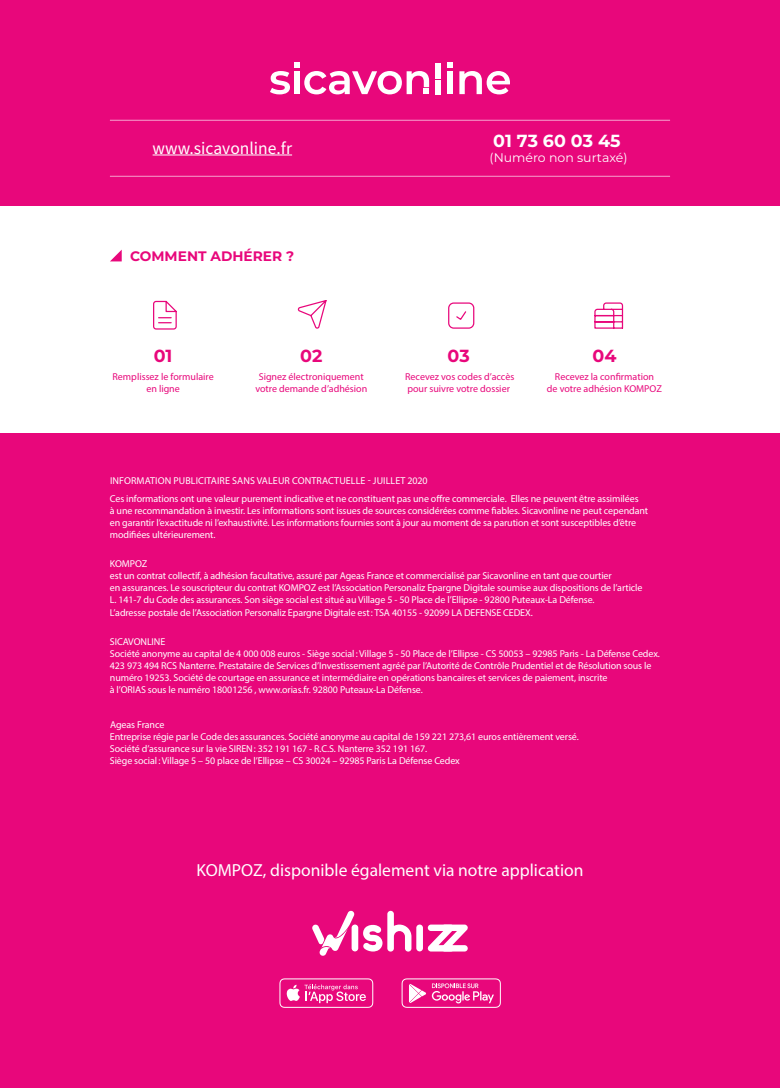
<style>
.page{position:relative;width:780px;height:1088px;background:#e8077b}
.page>*{position:absolute;margin:0;border:0;box-sizing:border-box;transform-origin:0 0}
.t1{font:17.5px "Myriad Pro";color:#fff}
.t2{font:17.5px "Source Sans Pro";color:#fff}
.t3{font:700 17.5px "Montserrat";letter-spacing:-.005em;color:#fff}
.t4{font:700 17.5px "Montserrat";letter-spacing:-.005em;color:#e8077b}
.t5{font:700 13.75px "Montserrat";color:#e8077b}
.t6{font:12.5px "Montserrat";color:#fff}
.t7{font:10px/12px "Myriad Pro";letter-spacing:-.01em;color:#fff}
.t8{font:10px/12px "Myriad Pro";color:#e8077b;text-align:center}
</style>
<div class="page">
<div style="left:0;top:206px;width:780px;height:227px;background:#fff"></div>
<svg style="left:153px;top:300px;width:24px;height:30px"></svg>
<svg style="left:594px;top:302px;width:29px;height:27px"></svg>
<svg style="left:298px;top:300px;width:29px;height:28px"></svg>
<svg style="left:448px;top:302px;width:27px;height:27px"></svg>
<svg style="left:110px;top:250px;width:12px;height:11px"></svg>
<hr style="left:153px;top:155px;width:139px;height:1px;background:#fff">
<hr style="left:110px;top:120px;width:560px;height:1px;background:#fff">
<hr style="left:110px;top:176px;width:560px;height:1px;background:#fff">
<div style="left:351px;top:924px;width:7px;height:27px;background:#fff;border-radius:3px"></div>
<svg style="left:363px;top:911px;width:48px;height:40px"></svg>
<div style="left:416px;top:924px;width:7px;height:27px;background:#fff;border-radius:3px"></div>
<svg style="left:427px;top:924px;width:41px;height:27px"></svg>
<svg style="left:312px;top:910px;width:43px;height:46px"></svg>
<div style="left:435px;top:63px;width:6px;height:15px;background:#fff"></div>
<svg style="left:459px;top:71px;width:51px;height:23px"></svg>
<svg style="left:447px;top:63px;width:6px;height:5px"></svg>
<div style="left:447px;top:71px;width:6px;height:23px;background:#fff"></div>
<div style="left:435px;top:80px;width:6px;height:14px;background:#fff"></div>
<svg style="left:270px;top:63px;width:159px;height:31px"></svg>
<svg style="left:279px;top:978px;width:94px;height:30px"></svg>
<svg style="left:401px;top:978px;width:100px;height:30px"></svg>
<h1 class="t2" style="left:153px;top:136px;width:141px">www.sicavonline.fr</h1>
<h1 class="t3" style="left:493px;top:128px;width:129px">01 73 60 03 45</h1>
<p class="t6" style="left:489px;top:149px;width:139px">(Numéro non surtaxé)</p>
<h2 class="t5" style="left:130px;top:246px;width:166px">COMMENT ADHÉRER ?</h2>
<h1 class="t4" style="left:154px;top:343px;width:20px">01</h1>
<p class="t8" style="left:112px;top:370px;width:103px">Remplissez le formulaire en ligne</p>
<h1 class="t4" style="left:300px;top:344px;width:24px">02</h1>
<p class="t8" style="left:255px;top:370px;width:113px">Signez électroniquement votre demande d’adhésion</p>
<h1 class="t4" style="left:447px;top:343px;width:24px">03</h1>
<p class="t8" style="left:405px;top:370px;width:111px;text-align:left">Recevez vos codes d’accès pour suivre votre dossier</p>
<h1 class="t4" style="left:592px;top:343px;width:25px">04</h1>
<p class="t8" style="left:547px;top:370px;width:116px">Recevez la confirmation<br>de votre adhésion KOMPOZ</p>
<p class="t7" style="left:110px;top:472px;width:530px;line-height:17.5px">INFORMATION PUBLICITAIRE SANS VALEUR CONTRACTUELLE - JUILLET 2020<br>Ces informations ont une valeur purement indicative et ne constituent pas une offre commerciale. Elles ne peuvent être assimilées</p>
<p class="t7" style="left:110px;top:504px;width:539px">à une recommandation à investir. Les informations sont issues de sources considérées comme fiables. Sicavonline ne peut cependant en garantir l’exactitude ni l’exhaustivité. Les informations fournies sont à jour au moment de sa parution et sont susceptibles d’être modifiées ultérieurement.</p>
<p class="t7" style="left:110px;top:558px;width:534px">KOMPOZ<br>est un contrat collectif, à adhésion facultative, assuré par Ageas France et commercialisé par Sicavonline en tant que courtier<br>en assurances. Le souscripteur du contrat KOMPOZ est l’Association Personaliz Epargne Digitale soumise aux dispositions de l’article L. 141-7 du Code des assurances. Son siège social est situé au Village 5 - 50 Place de l’Ellipse - 92800 Puteaux-La Défense.<br>L’adresse postale de l’Association Personaliz Epargne Digitale est: TSA 40155 - 92099 LA DEFENSE CEDEX.</p>
<p class="t7" style="left:110px;top:636px;width:551px">SICAVONLINE<br>Société anonyme au capital de 4 000 008 euros - Siège social: Village 5 - 50 Place de l’Ellipse - CS 50053 – 92985 Paris - La Défense Cedex.<br>423 973 494 RCS Nanterre. Prestataire de Services d’Investissement agréé par l’Autorité de Contrôle Prudentiel et de Résolution sous le numéro 19253. Société de courtage en assurance et intermédiaire en opérations bancaires et services de paiement, inscrite<br>à l’ORIAS sous le numéro 18001256 , www.orias.fr. 92800 Puteaux-La Défense.</p>
<p class="t7" style="left:110px;top:719px;width:470px">Ageas France<br>Entreprise régie par le Code des assurances. Société anonyme au capital de 159 221 273,61 euros entièrement versé.<br>Société d’assurance sur la vie SIREN: 352 191 167 - R.C.S. Nanterre 352 191 167.<br>Siège social: Village 5 – 50 place de l’Ellipse – CS 30024 – 92985 Paris La Défense Cedex</p>
<h1 class="t1" style="left:196px;top:859px;width:388px">KOMPOZ, disponible également via notre application</h1>
</div>
